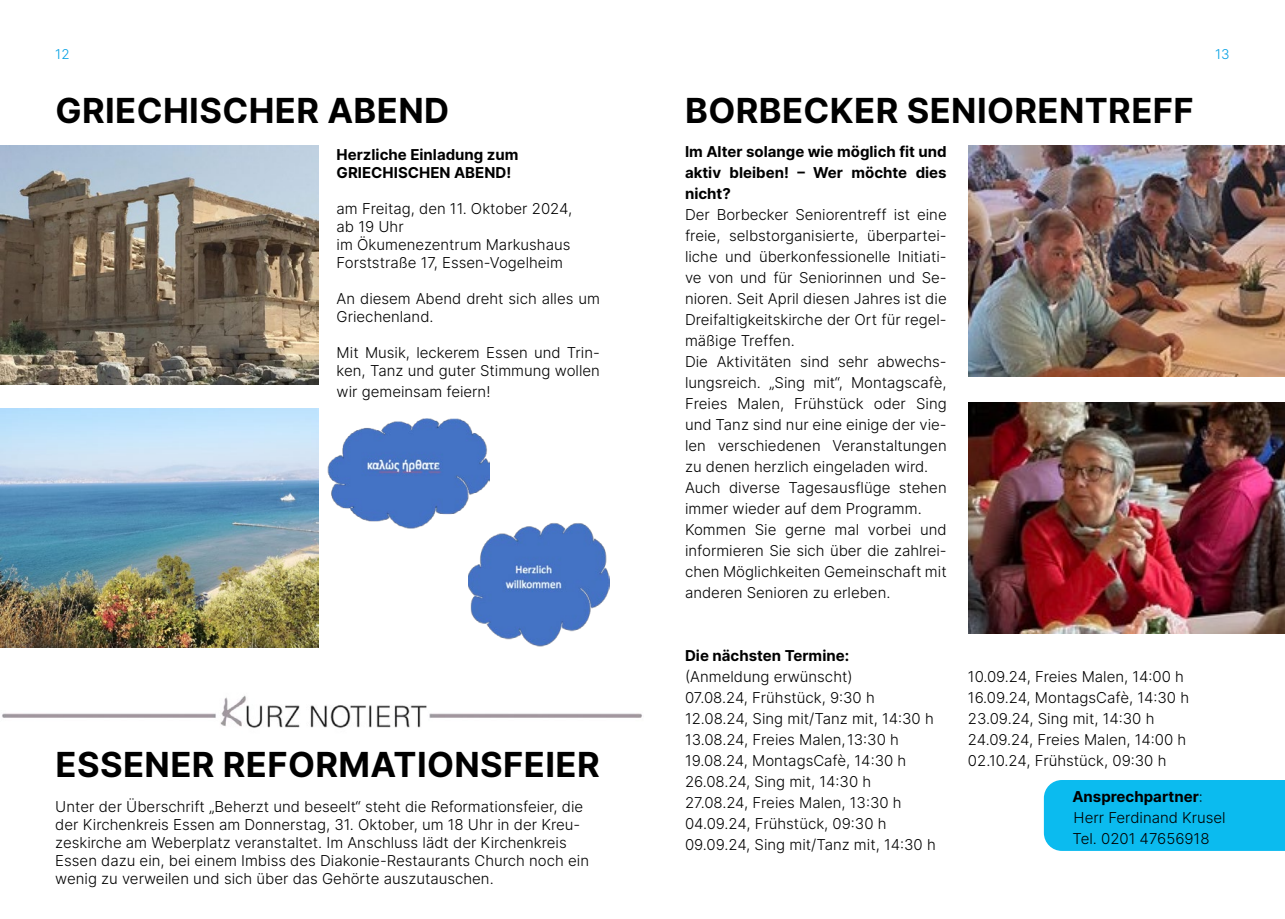
<style>
.page{position:relative;width:1285px;height:919px;background:#fff}
.page>*{position:absolute;margin:0;border:0;box-sizing:border-box;transform-origin:0 0}
.t1{font:700 34.5px "Inter";letter-spacing:.01em;color:#000}
.t2{font:300 15px/21px "Inter";color:#000}
.t3{font:700 15px/21px "Inter";color:#000;text-align:justify}
.t4{font:300 13.5px "Inter";color:#009fe3}
.s1{font-weight:700}
</style>
<div class="page">
<img style="left:968px;top:145px;width:316px;height:231px">
<img style="left:968px;top:402px;width:316px;height:231px">
<div style="left:1043px;top:780px;width:241px;height:70px;background:#0bbbef"></div>
<img style="left:0;top:146px;width:318px;height:238px">
<img style="left:0;top:408px;width:318px;height:239px">
<img style="left:327px;top:418px;width:162px;height:110px">
<img style="left:468px;top:522px;width:141px;height:125px">
<img style="left:2px;top:695px;width:640px;height:33px">
<p class="t4" style="left:55px;top:45px;width:16px">12</p>
<p class="t4" style="left:1214px;top:45px;width:16px">13</p>
<h1 class="t1" style="left:685px;top:84px;width:510px">BORBECKER SENIORENTREFF</h1>
<p class="t3" style="left:685px;top:140px;width:263px">Im Alter solange wie möglich fit und aktiv bleiben! – Wer möchte dies nicht?</p>
<p class="t2" style="left:685px;top:203px;width:263px">Der Borbecker Seniorentreff ist eine freie, selbstorganisierte, überpartei&shy;liche und überkonfessionelle Initiati&shy;ve von und für Seniorinnen und Se&shy;nioren. Seit April diesen Jahres ist die Dreifaltigkeitskirche der Ort für regel&shy;mäßige Treffen.<br>Die Aktivitäten sind sehr abwechs&shy;lungsreich. „Sing mit“, Montagscafè, Freies Malen, Frühstück oder Sing und Tanz sind nur eine einige der vie&shy;len verschiedenen Veranstaltungen zu denen herzlich eingeladen wird.<br>Auch diverse Tagesausflüge stehen immer wieder auf dem Programm.<br>Kommen Sie gerne mal vorbei und informieren Sie sich über die zahlrei&shy;chen Möglichkeiten Gemeinschaft mit anderen Senioren zu erleben.</p>
<h1 class="t1" style="left:55px;top:84px;width:395px">GRIECHISCHER ABEND</h1>
<p class="t3" style="left:336px;top:145px;width:183px;line-height:18px">Herzliche Einladung zum<br>GRIECHISCHEN ABEND!</p>
<p class="t2" style="left:336px;top:199px;width:237px;line-height:18px">am Freitag, den 11. Oktober 2024, ab 19 Uhr<br>im Ökumenezentrum Markushaus<br>Forststraße 17, Essen-Vogelheim</p>
<p class="t2" style="left:336px;top:289px;width:265px;line-height:18px">An diesem Abend dreht sich alles um<br>Griechenland.</p>
<p class="t2" style="left:336px;top:343px;width:265px;line-height:18px">Mit Musik, leckerem Essen und Trin&shy;ken, Tanz und guter Stimmung wollen</p>
<p class="t2" style="left:336px;top:381px;width:155px">wir gemeinsam feiern!</p>
<h1 class="t1" style="left:55px;top:738px;width:545px">ESSENER REFORMATIONSFEIER</h1>
<p class="t2" style="left:55px;top:797px;width:535px;line-height:18px">Unter der Überschrift „Beherzt und beseelt“ steht die Reformationsfeier, die der Kirchenkreis Essen am Donnerstag, 31. Oktober, um 18 Uhr in der Kreu&shy;zeskirche am Weberplatz veranstaltet. Im Anschluss lädt der Kirchenkreis Essen dazu ein, bei einem Imbiss des Diakonie-Restaurants Church noch ein wenig zu verweilen und sich über das Gehörte auszutauschen.</p>
<p class="t3" style="left:685px;top:644px;width:166px">Die nächsten Termine:</p>
<p class="t2" style="left:685px;top:665px;width:252px">(Anmeldung erwünscht)<br>07.08.24, Frühstück, 9:30 h<br>12.08.24, Sing mit/Tanz mit, 14:30 h<br>13.08.24, Freies Malen,13:30 h<br>19.08.24, MontagsCafè, 14:30 h<br>26.08.24, Sing mit, 14:30 h<br>27.08.24, Freies Malen, 13:30 h<br>04.09.24, Frühstück, 09:30 h<br>09.09.24, Sing mit/Tanz mit, 14:30 h</p>
<p class="t2" style="left:967px;top:665px;width:222px">10.09.24, Freies Malen, 14:00 h<br>16.09.24, MontagsCafè, 14:30 h<br>23.09.24, Sing mit, 14:30 h<br>24.09.24, Freies Malen, 14:00 h<br>02.10.24, Frühstück, 09:30 h</p>
<p class="t2" style="left:1072px;top:785px;width:155px"><span class="s1">Ansprechpartner</span>:<br>Herr Ferdinand Krusel<br>Tel. 0201 47656918</p>
</div>
